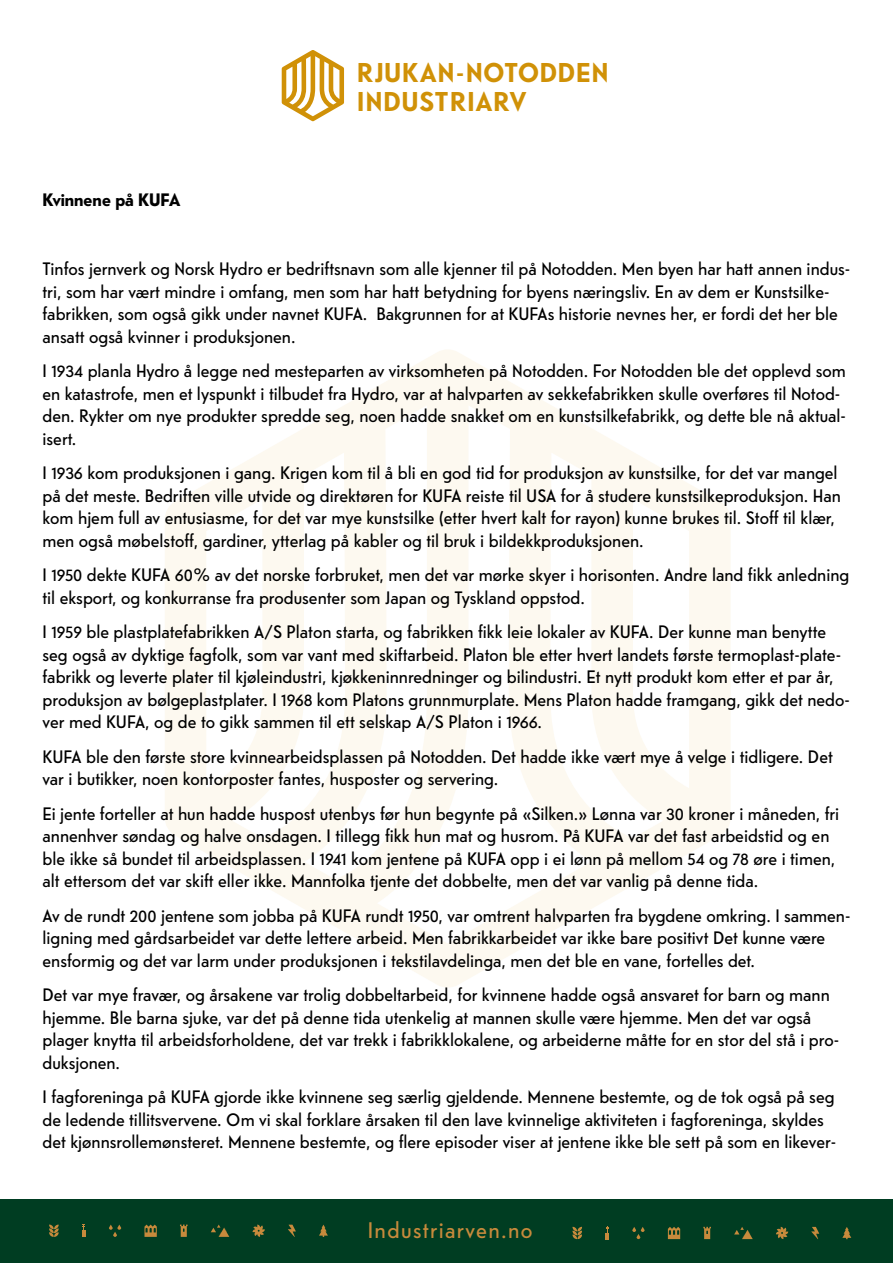
<style>
.page{position:relative;width:893px;height:1263px;background:#fff}
.page>*{position:absolute;margin:0;border:0;box-sizing:border-box;transform-origin:0 0}
.t1{font:700 27.15px/29.2px "Telefon";letter-spacing:.03em;color:#d09107}
.t2{font:22.5px "Telefon";letter-spacing:.06em;color:#c78a3c}
.t3{font:18px/22.5px "Telefon";color:#000}
.t4{font:700 18px "Telefon";color:#000}
</style>
<div class="page">
<svg style="left:165px;top:350px;width:565px;height:637px"></svg>
<div style="left:0;top:1199px;width:893px;height:64px;background:#003d22"></div>
<svg style="left:282px;top:50px;width:62px;height:71px"></svg>
<svg style="left:811px;top:1227px;width:8px;height:12px"></svg>
<svg style="left:668px;top:1227px;width:12px;height:12px"></svg>
<svg style="left:703px;top:1227px;width:8px;height:12px"></svg>
<svg style="left:632px;top:1227px;width:13px;height:12px"></svg>
<svg style="left:605px;top:1227px;width:4px;height:12px"></svg>
<svg style="left:734px;top:1227px;width:19px;height:12px"></svg>
<svg style="left:776px;top:1227px;width:12px;height:12px"></svg>
<svg style="left:572px;top:1227px;width:10px;height:12px"></svg>
<svg style="left:842px;top:1227px;width:9px;height:12px"></svg>
<svg style="left:288px;top:1225px;width:8px;height:12px"></svg>
<svg style="left:144px;top:1224px;width:13px;height:13px"></svg>
<svg style="left:180px;top:1224px;width:8px;height:13px"></svg>
<svg style="left:109px;top:1224px;width:12px;height:13px"></svg>
<svg style="left:82px;top:1224px;width:4px;height:13px"></svg>
<svg style="left:211px;top:1224px;width:18px;height:13px"></svg>
<svg style="left:253px;top:1224px;width:12px;height:13px"></svg>
<svg style="left:49px;top:1224px;width:10px;height:13px"></svg>
<svg style="left:319px;top:1225px;width:9px;height:12px"></svg>
<p class="t4" style="left:43px;top:188px;width:139px">Kvinnene på KUFA</p>
<h1 class="t1" style="left:357px;top:57px;width:253px">RJUKAN-NOTODDEN<br>INDUSTRIARV</h1>
<p class="t3" style="left:43px;top:257px;width:809px">Tinfos jernverk og Norsk Hydro er bedriftsnavn som alle kjenner til på Notodden. Men byen har hatt annen indus&shy;tri, som har vært mindre i omfang, men som har hatt betydning for byens næringsliv. En av dem er Kunstsilke&shy;fabrikken, som også gikk under navnet KUFA. Bakgrunnen for at KUFAs historie nevnes her, er fordi det her ble ansatt også kvinner i produksjonen.</p>
<p class="t3" style="left:43px;top:359px;width:805px">I 1934 planla Hydro å legge ned mesteparten av virksomheten på Notodden. For Notodden ble det opplevd som en katastrofe, men et lyspunkt i tilbudet fra Hydro, var at halvparten av sekkefabrikken skulle overføres til Notod&shy;den. Rykter om nye produkter spredde seg, noen hadde snakket om en kunstsilkefabrikk, og dette ble nå aktual&shy;isert.</p>
<p class="t3" style="left:43px;top:461px;width:800px">I 1936 kom produksjonen i gang. Krigen kom til å bli en god tid for produksjon av kunstsilke, for det var mangel på det meste. Bedriften ville utvide og direktøren for KUFA reiste til USA for å studere kunstsilkeproduksjon. Han kom hjem full av entusiasme, for det var mye kunstsilke (etter hvert kalt for rayon) kunne brukes til. Stoff til klær, men også møbelstoff, gardiner, ytterlag på kabler og til bruk i bildekkproduksjonen.</p>
<p class="t3" style="left:43px;top:563px;width:808px">I 1950 dekte KUFA 60% av det norske forbruket, men det var mørke skyer i horisonten. Andre land fikk anledning til eksport, og konkurranse fra produsenter som Japan og Tyskland oppstod.</p>
<p class="t3" style="left:43px;top:620px;width:809px">I 1959 ble plastplatefabrikken A/S Platon starta, og fabrikken fikk leie lokaler av KUFA. Der kunne man benytte seg også av dyktige fagfolk, som var vant med skiftarbeid. Platon ble etter hvert landets første termoplast-plate&shy;fabrikk og leverte plater til kjøleindustri, kjøkkeninnredninger og bilindustri. Et nytt produkt kom etter et par år, produksjon av bølgeplastplater. I 1968 kom Platons grunnmurplate. Mens Platon hadde framgang, gikk det nedo&shy;ver med KUFA, og de to gikk sammen til ett selskap A/S Platon i 1966.</p>
<p class="t3" style="left:43px;top:745px;width:792px">KUFA ble den første store kvinnearbeidsplassen på Notodden. Det hadde ikke vært mye å velge i tidligere. Det var i butikker, noen kontorposter fantes, husposter og servering.</p>
<p class="t3" style="left:43px;top:802px;width:798px">Ei jente forteller at hun hadde huspost utenbys før hun begynte på «Silken.» Lønna var 30 kroner i måneden, fri annenhver søndag og halve onsdagen. I tillegg fikk hun mat og husrom. På KUFA var det fast arbeidstid og en ble ikke så bundet til arbeidsplassen. I 1941 kom jentene på KUFA opp i ei lønn på mellom 54 og 78 øre i timen, alt ettersom det var skift eller ikke. Mannfolka tjente det dobbelte, men det var vanlig på denne tida.</p>
<p class="t3" style="left:43px;top:904px;width:809px">Av de rundt 200 jentene som jobba på KUFA rundt 1950, var omtrent halvparten fra bygdene omkring. I sammen&shy;ligning med gårdsarbeidet var dette lettere arbeid. Men fabrikkarbeidet var ikke bare positivt Det kunne være ensformig og det var larm under produksjonen i tekstilavdelinga, men det ble en vane, fortelles det.</p>
<p class="t3" style="left:43px;top:983px;width:798px">Det var mye fravær, og årsakene var trolig dobbeltarbeid, for kvinnene hadde også ansvaret for barn og mann hjemme. Ble barna sjuke, var det på denne tida utenkelig at mannen skulle være hjemme. Men det var også plager knytta til arbeidsforholdene, det var trekk i fabrikklokalene, og arbeiderne måtte for en stor del stå i pro&shy;duksjonen.</p>
<p class="t3" style="left:43px;top:1085px;width:795px">I fagforeninga på KUFA gjorde ikke kvinnene seg særlig gjeldende. Mennene bestemte, og de tok også på seg de ledende tillitsvervene. Om vi skal forklare årsaken til den lave kvinnelige aktiviteten i fagforeninga, skyldes det kjønnsrollemønsteret. Mennene bestemte, og flere episoder viser at jentene ikke ble sett på som en likever-</p>
<p class="t2" style="left:368px;top:1216px;width:166px">Industriarven.no</p>
</div>
